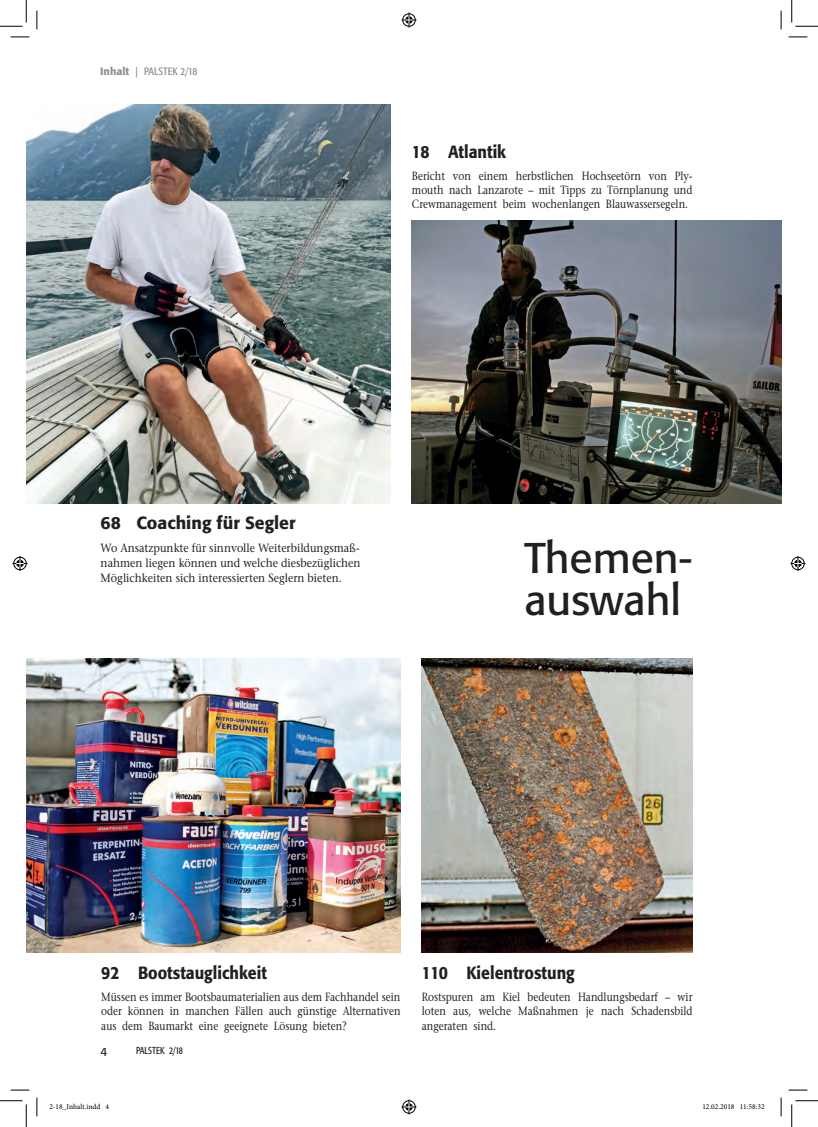
<style>
.page{position:relative;width:818px;height:1127px;background:#fff}
.page>*{position:absolute;margin:0;border:0;box-sizing:border-box;transform-origin:0 0}
.t1{font:42.5px/42.5px "Formata";color:#231f20}
.t2{font:500 17.5px "Formata";color:#231f20;scale:.9 1}
.t3{font:500 17.5px "Formata";color:#231f20}
.t4{font:11.88px/14.4px "Stone Serif";color:#231f20;text-align:justify;scale:.84 1}
.t5{font:11.88px/15px "Stone Serif";color:#231f20;text-align:justify;scale:.9 1}
.t6{font:11.88px "Formata";color:#231f20}
.t7{font:condensed 10.62px "Formata";color:#8b8d90}
.t8{font:condensed 10px "Formata";color:#231f20;scale:.9 1}
.t9{font:7.5px "Minion Pro";color:#000}
.s1{font-weight:500;font-stretch:normal}
.s2{font-stretch:normal}
</style>
<div class="page">
<img style="left:26px;top:104px;width:365px;height:399px">
<img style="left:412px;top:220px;width:369px;height:283px">
<img style="left:422px;top:658px;width:270px;height:294px">
<img style="left:26px;top:658px;width:374px;height:294px">
<svg style="left:11px;top:36px;width:18px;height:2px"></svg>
<svg style="left:788px;top:36px;width:19px;height:2px"></svg>
<svg style="left:11px;top:1089px;width:18px;height:1px"></svg>
<svg style="left:788px;top:1089px;width:19px;height:1px"></svg>
<svg style="left:36px;top:11px;width:2px;height:18px"></svg>
<svg style="left:36px;top:1097px;width:2px;height:18px"></svg>
<svg style="left:780px;top:11px;width:2px;height:18px"></svg>
<svg style="left:780px;top:1097px;width:2px;height:18px"></svg>
<svg style="left:0;top:0;width:27px;height:27px"></svg>
<svg style="left:0;top:1100px;width:27px;height:26px"></svg>
<svg style="left:791px;top:0;width:27px;height:27px"></svg>
<svg style="left:791px;top:1100px;width:27px;height:26px"></svg>
<svg style="left:401px;top:13px;width:15px;height:15px"></svg>
<svg style="left:401px;top:1099px;width:15px;height:15px"></svg>
<svg style="left:13px;top:556px;width:15px;height:15px"></svg>
<svg style="left:790px;top:556px;width:15px;height:15px"></svg>
<p class="t7" style="left:100px;top:65px;width:98px"><span class="s1">Inhalt</span> <span class="s2">|</span> PALSTEK 2/18</p>
<h2 class="t2" style="left:412px;top:141px;width:106px">18 Atlantik</h2>
<p class="t4" style="left:412px;top:168px;width:335px">Bericht von einem herbstlichen Hochseetörn von Ply&shy;mouth nach Lanzarote – mit Tipps zu Törnplanung und Crewmanagement beim wochenlangen Blauwassersegeln.</p>
<h2 class="t3" style="left:101px;top:512px;width:197px">68 Coaching für Segler</h2>
<p class="t5" style="left:101px;top:540px;width:290px">Wo Ansatzpunkte für sinnvolle Weiterbildungsmaß&shy;nahmen liegen können und welche diesbezüglichen Möglichkeiten sich interessierten Seglern bieten.</p>
<h1 class="t1" style="left:524px;top:536px;width:170px">Themen&shy;auswahl</h1>
<h2 class="t2" style="left:101px;top:961px;width:186px">92 Bootstauglichkeit</h2>
<p class="t4" style="left:101px;top:989px;width:358px">Müssen es immer Bootsbaumaterialien aus dem Fachhandel sein oder können in manchen Fällen auch günstige Alternativen aus dem Baumarkt eine geeignete Lösung bieten?</p>
<p class="t6" style="left:101px;top:1044px;width:8px">4</p>
<p class="t8" style="left:136px;top:1044px;width:54px">PALSTEK 2/18</p>
<h2 class="t2" style="left:422px;top:961px;width:171px">110 Kielentrostung</h2>
<p class="t4" style="left:422px;top:989px;width:324px">Rostspuren am Kiel bedeuten Handlungsbedarf – wir loten aus, welche Maßnahmen je nach Schadensbild angeraten sind.</p>
<p class="t9" style="left:49px;top:1101px;width:61px">2-18_Inhalt.indd 4</p>
<p class="t9" style="left:702px;top:1101px;width:64px">12.02.2018 11:58:32</p>
</div>
